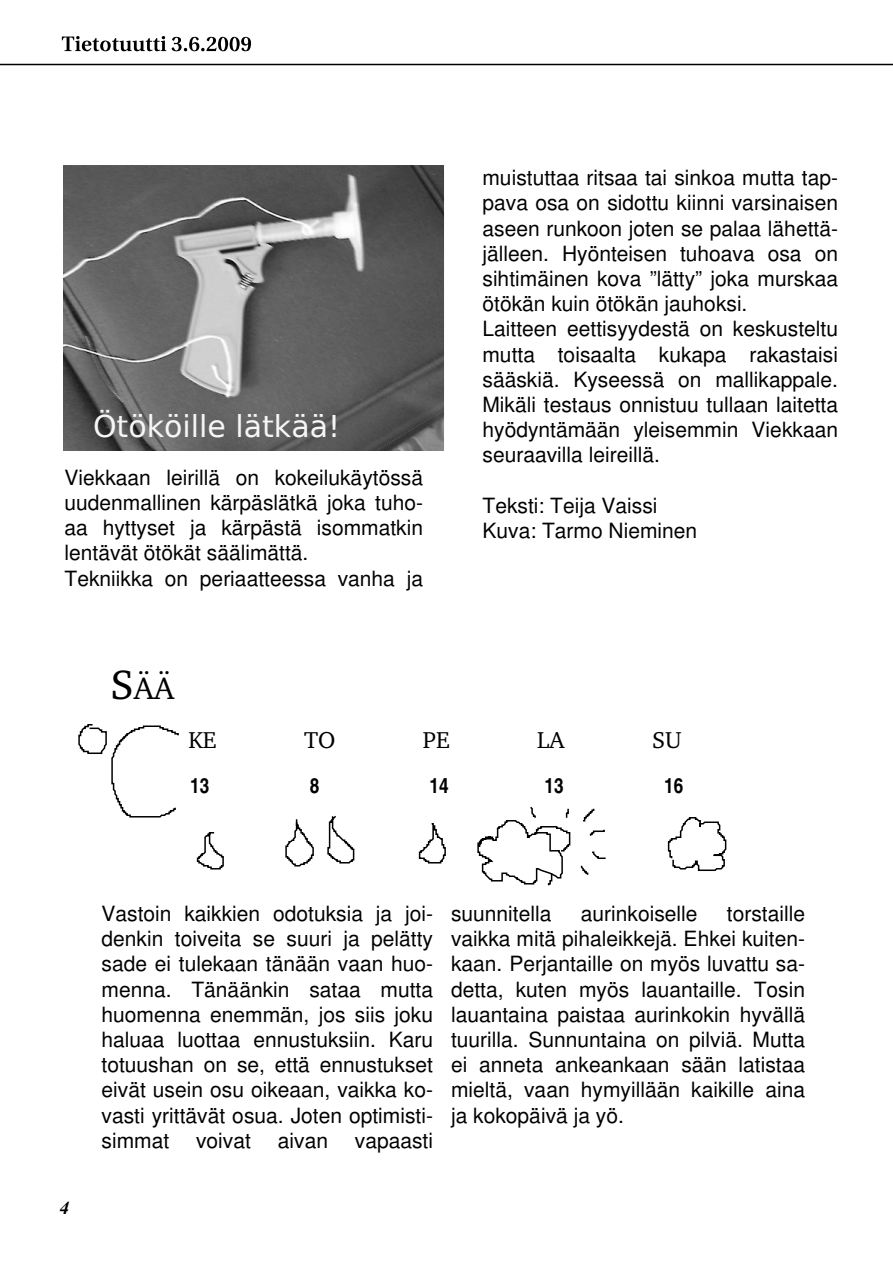
<style>
.page{position:relative;width:893px;height:1263px;background:#fff}
.page>*{position:absolute;margin:0;border:0;box-sizing:border-box;transform-origin:0 0}
.t1{font:31.5px "Charter BT";color:#000}
.t2{font:30px "Waree";color:#f6f6f6}
.t3{font:23.55px "Charter BT";color:#000}
.t4{font:21px/25.2px "Nimbus San L";color:#000}
.t5{font:700 condensed 21px "Nimbus San L";color:#000}
.t6{font:italic 700 18px "Norasi";color:#000}
.s1{font-size:42px}
</style>
<div class="page">
<svg style="left:62px;top:36px;width:104px;height:15px"></svg>
<svg style="left:172px;top:37px;width:79px;height:14px"></svg>
<hr style="left:0;top:64px;width:892px;height:1px;background:#000">
<svg style="left:78px;top:724px;width:101px;height:94px"></svg>
<svg style="left:196px;top:832px;width:28px;height:38px"></svg>
<svg style="left:285px;top:819px;width:29px;height:48px"></svg>
<svg style="left:327px;top:815px;width:28px;height:49px"></svg>
<svg style="left:418px;top:823px;width:28px;height:41px"></svg>
<svg style="left:580px;top:851px;width:26px;height:24px"></svg>
<svg style="left:589px;top:829px;width:16px;height:7px"></svg>
<svg style="left:583px;top:808px;width:12px;height:14px"></svg>
<svg style="left:667px;top:818px;width:60px;height:53px"></svg>
<svg style="left:477px;top:806px;width:94px;height:80px"></svg>
<img style="left:63px;top:165px;width:381px;height:286px">
<h2 class="t2" style="left:93px;top:400px;width:249px">Ötököille lätkää!</h2>
<p class="t4" style="left:64px;top:465px;width:360px">Viekkaan leirillä on kokeilukäytössä uudenmallinen kärpäslätkä joka tuho&shy;aa hyttyset ja kärpästä isommatkin lentävät ötökät säälimättä.<br>Tekniikka on periaatteessa vanha ja</p>
<h1 class="t1" style="left:111px;top:669px;width:65px"><span class="s1">S</span>ÄÄ</h1>
<p class="t4" style="left:482px;top:166px;width:357px">muistuttaa ritsaa tai sinkoa mutta tap&shy;pava osa on sidottu kiinni varsinaisen aseen runkoon joten se palaa lähettä&shy;jälleen. Hyönteisen tuhoava osa on sihtimäinen kova ”lätty” joka murskaa ötökän kuin ötökän jauhoksi.<br>Laitteen eettisyydestä on keskusteltu mutta toisaalta kukapa rakastaisi sääskiä. Kyseessä on mallikappale.<br>Mikäli testaus onnistuu tullaan laitetta hyödyntämään yleisemmin Viekkaan seuraavilla leireillä.</p>
<p class="t4" style="left:482px;top:493px;width:216px">Teksti: Teija Vaissi<br>Kuva: Tarmo Nieminen</p>
<p class="t3" style="left:189px;top:725px;width:29px">KE</p>
<p class="t3" style="left:304px;top:725px;width:33px">TO</p>
<p class="t3" style="left:423px;top:725px;width:28px">PE</p>
<p class="t3" style="left:537px;top:725px;width:29px">LA</p>
<p class="t3" style="left:652px;top:725px;width:31px">SU</p>
<p class="t5" style="left:190px;top:773px;width:21px">13</p>
<p class="t5" style="left:310px;top:773px;width:11px">8</p>
<p class="t5" style="left:429px;top:773px;width:21px">14</p>
<p class="t5" style="left:544px;top:773px;width:21px">13</p>
<p class="t5" style="left:664px;top:773px;width:21px">16</p>
<p class="t6" style="left:60px;top:1193px;width:10px">4</p>
<p class="t4" style="left:102px;top:901px;width:333px;text-align:justify">Vastoin kaikkien odotuksia ja joi&shy;denkin toiveita se suuri ja pelätty sade ei tulekaan tänään vaan huo&shy;menna. Tänäänkin sataa mutta huomenna enemmän, jos siis joku haluaa luottaa ennustuksiin. Karu totuushan on se, että ennustukset eivät usein osu oikeaan, vaikka ko&shy;vasti yrittävät osua. Joten optimisti&shy;simmat</p>
<p class="t4" style="left:196px;top:1128px;width:56px">voivat</p>
<p class="t4" style="left:278px;top:1128px;width:52px">aivan</p>
<p class="t4" style="left:355px;top:1128px;width:80px">vapaasti</p>
<p class="t4" style="left:451px;top:901px;width:356px;text-align:justify;text-indent:276px">torstaille vaikka mitä pihaleikkejä. Ehkei kuiten&shy;kaan. Perjantaille on myös luvattu sa&shy;detta, kuten myös lauantaille. Tosin lauantaina paistaa aurinkokin hyvällä tuurilla. Sunnuntaina on pilviä. Mutta ei anneta ankeankaan sään latistaa mieltä, vaan hymyillään kaikille aina ja kokopäivä ja yö.</p>
<p class="t4" style="left:451px;top:901px;width:102px">suunnitella</p>
<p class="t4" style="left:581px;top:901px;width:118px">aurinkoiselle</p>
</div>
